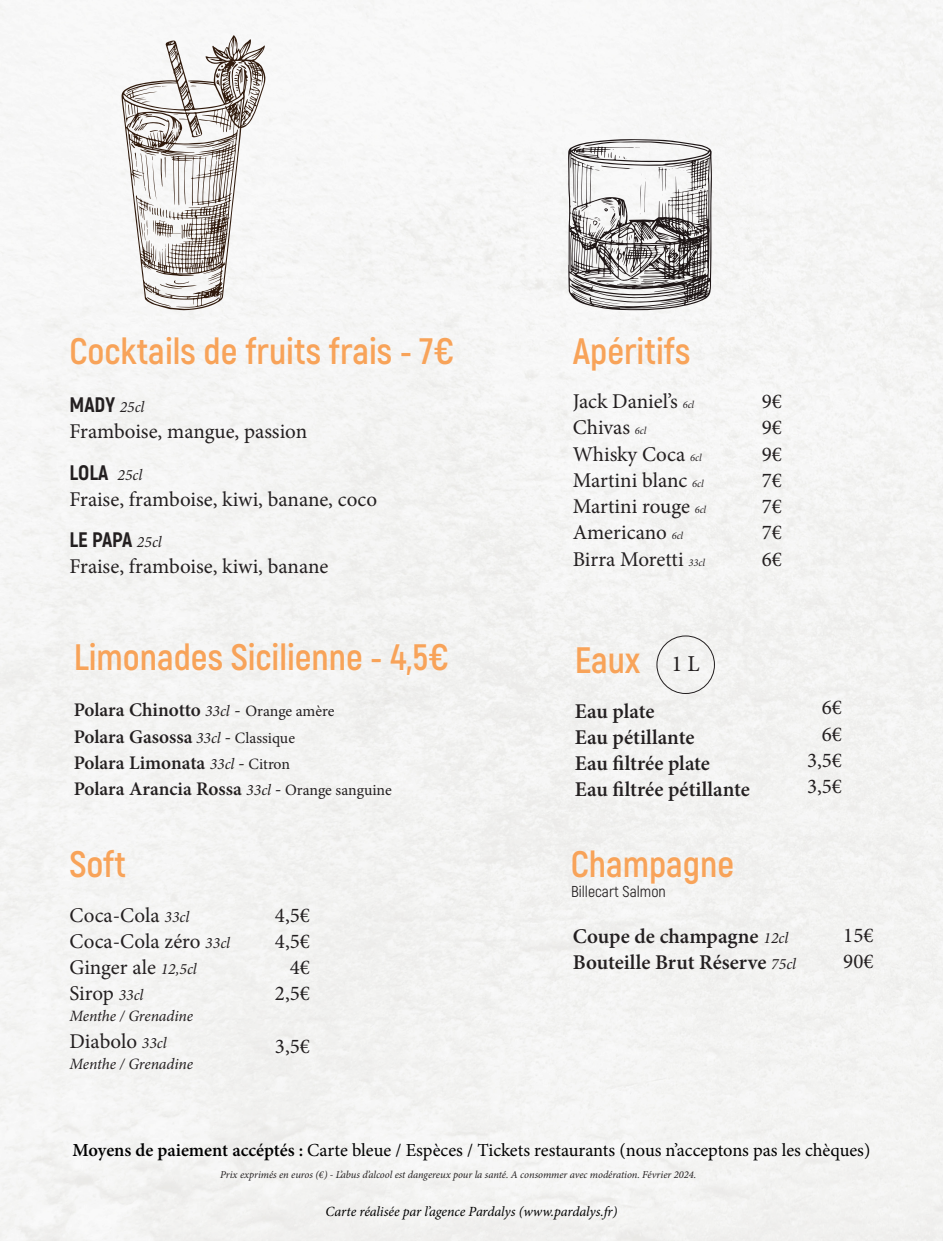
<style>
.page{position:relative;width:943px;height:1241px;background:#fff}
.page>*{position:absolute;margin:0;border:0;box-sizing:border-box;transform-origin:0 0}
.t1{font:700 36.75px "Akrobat";color:#f8a359}
.t2{font:22.75px "Minion Pro";color:#231f20}
.t3{font:21px "Minion Pro";color:#231f20}
.t4{font:600 21px "Minion Pro";color:#231f20}
.t5{font:800 21px "Akrobat";color:#231f20}
.t6{font:600 19.25px "Minion Pro";color:#231f20}
.t7{font:18.38px "Minion Pro";color:#000}
.t8{font:italic 15.75px "Minion Pro";letter-spacing:-.01em;color:#231f20}
.t9{font:15.75px "Akrobat";color:#231f20}
.t10{font:italic 14px "Minion Pro";letter-spacing:-.005em;color:#000}
.t11{font:italic 10.5px "Minion Pro";letter-spacing:-.005em;color:#231f20}
.s1{font-family:"Minion Pro";font-weight:400;font-style:italic;font-size:15.75px}
.s2{font-weight:400;font-style:italic;font-size:15.75px}
.s3{font-weight:400}
.s4{font-weight:400;font-size:15.75px}
.s5{font-style:italic;font-size:15.75px}
.s6{font-style:italic;font-size:10.5px}
.s7{font-weight:600}
</style>
<div class="page">
<div style="left:0;top:0;width:943px;height:1240px;background:#f4f4f3"></div>
<svg style="left:121px;top:35px;width:144px;height:275px"></svg>
<svg style="left:568px;top:139px;width:144px;height:171px"></svg>
<div style="left:656px;top:635px;width:58px;height:58px;border:1px solid #231f20;border-radius:50%"></div>
<p class="t1" style="left:69px;top:328px;width:386px">Cocktails de fruits frais - 7€</p>
<p class="t5" style="left:69px;top:391px;width:76px">MADY <span class="s1">25cl</span></p>
<p class="t3" style="left:69px;top:417px;width:239px">Framboise, mangue, passion</p>
<p class="t5" style="left:69px;top:459px;width:74px">LOLA <span class="s1">25cl</span></p>
<p class="t3" style="left:69px;top:485px;width:309px">Fraise, framboise, kiwi, banane, coco</p>
<p class="t5" style="left:69px;top:526px;width:94px">LE PAPA <span class="s1">25cl</span></p>
<p class="t3" style="left:69px;top:552px;width:260px">Fraise, framboise, kiwi, banane</p>
<p class="t1" style="left:74px;top:634px;width:376px">Limonades Sicilienne - 4,5€</p>
<p class="t6" style="left:74px;top:696px;width:262px">Polara Chinotto <span class="s2">33cl</span> <span class="s3">-</span> <span class="s4">Orange amère</span></p>
<p class="t6" style="left:74px;top:723px;width:223px">Polara Gasossa <span class="s2">33cl</span> <span class="s3">-</span> <span class="s4">Classique</span></p>
<p class="t6" style="left:74px;top:749px;width:218px">Polara Limonata <span class="s2">33cl</span> <span class="s3">-</span> <span class="s4">Citron</span></p>
<p class="t6" style="left:74px;top:775px;width:319px">Polara Arancia Rossa <span class="s2">33cl</span> <span class="s3">-</span> <span class="s4">Orange sanguine</span></p>
<p class="t1" style="left:69px;top:841px;width:58px">Soft</p>
<p class="t3" style="left:69px;top:900px;width:121px">Coca-Cola <span class="s5">33cl</span></p>
<p class="t3" style="left:69px;top:926px;width:162px">Coca-Cola zéro <span class="s5">33cl</span></p>
<p class="t3" style="left:69px;top:953px;width:129px">Ginger ale <span class="s5">12,5cl</span></p>
<p class="t3" style="left:69px;top:979px;width:75px">Sirop <span class="s5">33cl</span></p>
<p class="t8" style="left:69px;top:1005px;width:125px">Menthe / Grenadine</p>
<p class="t3" style="left:69px;top:1026px;width:99px">Diabolo <span class="s5">33cl</span></p>
<p class="t8" style="left:69px;top:1052px;width:125px">Menthe / Grenadine</p>
<p class="t3" style="left:275px;top:900px;width:37px">4,5€</p>
<p class="t3" style="left:275px;top:926px;width:37px">4,5€</p>
<p class="t3" style="left:290px;top:953px;width:22px">4€</p>
<p class="t3" style="left:275px;top:979px;width:37px">2,5€</p>
<p class="t3" style="left:275px;top:1031px;width:37px">3,5€</p>
<p class="t1" style="left:572px;top:328px;width:119px">Apéritifs</p>
<p class="t3" style="left:572px;top:387px;width:123px">Jack Daniel’s <span class="s6">6cl</span></p>
<p class="t3" style="left:572px;top:413px;width:75px">Chivas <span class="s6">6cl</span></p>
<p class="t3" style="left:572px;top:440px;width:130px">Whisky Coca <span class="s6">6cl</span></p>
<p class="t3" style="left:572px;top:466px;width:132px">Martini blanc <span class="s6">6cl</span></p>
<p class="t3" style="left:572px;top:492px;width:135px">Martini rouge <span class="s6">6cl</span></p>
<p class="t3" style="left:572px;top:518px;width:112px">Americano <span class="s6">6cl</span></p>
<p class="t3" style="left:572px;top:545px;width:134px">Birra Moretti <span class="s6">33cl</span></p>
<p class="t3" style="left:761px;top:387px;width:22px">9€</p>
<p class="t3" style="left:761px;top:413px;width:22px">9€</p>
<p class="t3" style="left:761px;top:440px;width:22px">9€</p>
<p class="t3" style="left:761px;top:466px;width:22px">7€</p>
<p class="t3" style="left:761px;top:492px;width:22px">7€</p>
<p class="t3" style="left:761px;top:518px;width:22px">7€</p>
<p class="t3" style="left:761px;top:545px;width:22px">6€</p>
<p class="t1" style="left:574px;top:636px;width:67px">Eaux</p>
<p class="t2" style="left:671px;top:648px;width:30px">1 L</p>
<p class="t4" style="left:574px;top:696px;width:81px">Eau plate</p>
<p class="t4" style="left:574px;top:722px;width:121px">Eau pétillante</p>
<p class="t4" style="left:574px;top:748px;width:137px">Eau filtrée plate</p>
<p class="t4" style="left:574px;top:775px;width:177px">Eau filtrée pétillante</p>
<p class="t3" style="left:821px;top:693px;width:22px">6€</p>
<p class="t3" style="left:821px;top:719px;width:22px">6€</p>
<p class="t3" style="left:807px;top:745px;width:37px">3,5€</p>
<p class="t3" style="left:807px;top:772px;width:37px">3,5€</p>
<p class="t1" style="left:570px;top:841px;width:165px">Champagne</p>
<p class="t9" style="left:571px;top:881px;width:96px">Billecart Salmon</p>
<p class="t4" style="left:572px;top:921px;width:217px">Coupe de champagne <span class="s2">12cl</span></p>
<p class="t4" style="left:572px;top:947px;width:225px">Bouteille Brut Réserve <span class="s2">75cl</span></p>
<p class="t3" style="left:843px;top:921px;width:32px">15€</p>
<p class="t3" style="left:843px;top:947px;width:32px">90€</p>
<p class="t7" style="left:73px;top:1137px;width:799px"><span class="s7">Moyens de paiement accéptés :</span> Carte bleue / Espèces / Tickets restaurants (nous n’acceptons pas les chèques)</p>
<p class="t11" style="left:220px;top:1167px;width:478px">Prix exprimés en euros (€) - L’abus d’alcool est dangereux pour la santé. A consommer avec modération. Février 2024.</p>
<p class="t10" style="left:325px;top:1201px;width:293px">Carte réalisée par l’agence Pardalys (www.pardalys.fr)</p>
</div>
